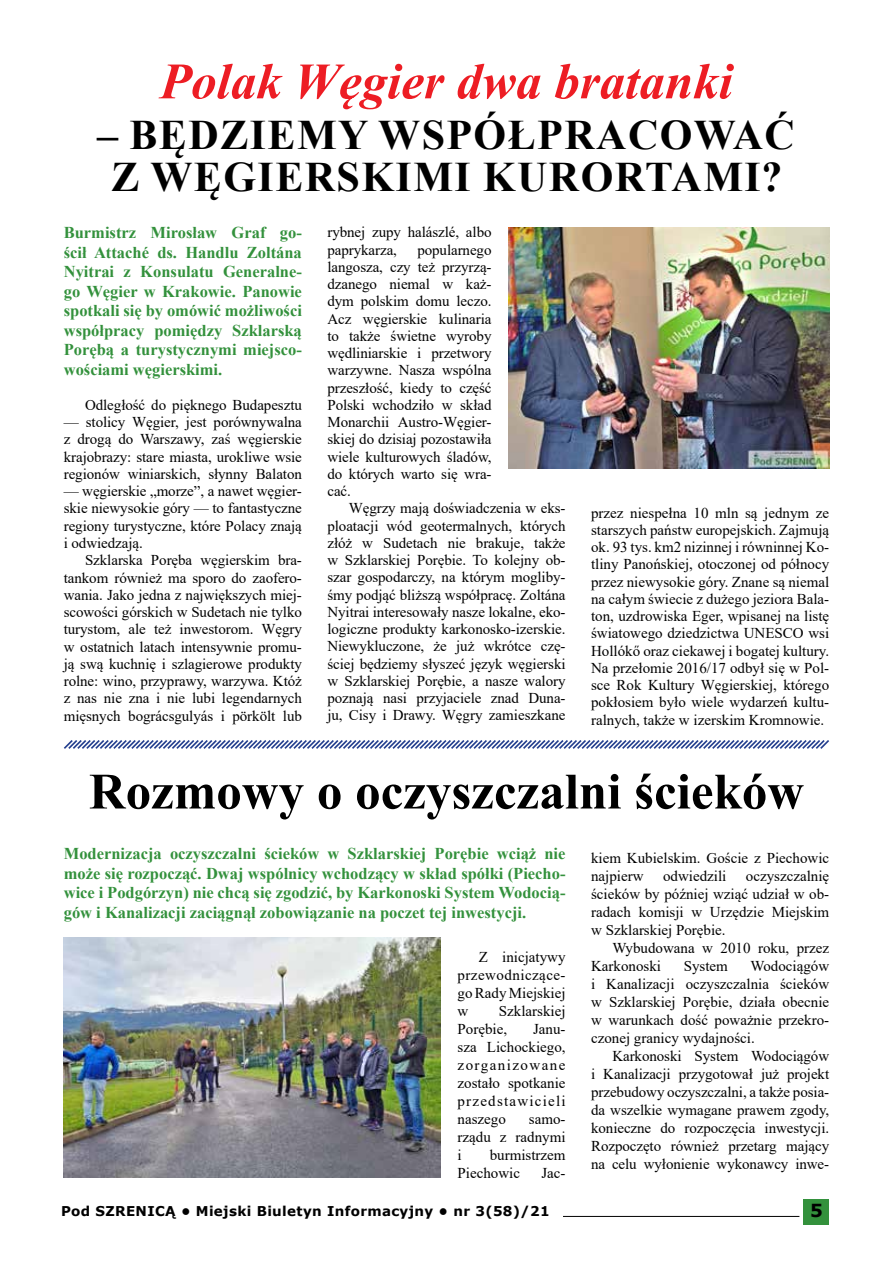
<style>
.page{position:relative;width:893px;height:1263px;background:#fff}
.page>*{position:absolute;margin:0;border:0;box-sizing:border-box;transform-origin:0 0}
.t1{font:700 51px "Times New Roman";color:#000}
.t2{font:italic 700 51px "Times New Roman";color:#ed1d24}
.t3{font:700 42px "Times New Roman";letter-spacing:.035em;color:#000}
.t4{font:700 18px "Verdana";color:#000}
.t5{font:700 16.5px/19.5px "Times New Roman";color:#33913c;text-align:justify}
.t6{font:15px/17.2px "Times New Roman";color:#000;text-align:justify}
.t7{font:700 13.5px "Verdana";letter-spacing:.025em;color:#000}
</style>
<div class="page">
<div style="left:804px;top:1199px;width:25px;height:26px;background:#33913c"></div>
<hr style="left:563px;top:1216px;width:236px;height:1px;background:#000">
<img style="left:509px;top:227px;width:320px;height:242px">
<svg style="left:63px;top:740px;width:766px;height:9px"></svg>
<img style="left:64px;top:937px;width:376px;height:241px">
<h1 class="t2" style="left:160px;top:46px;width:574px">Polak Węgier dwa bratanki</h1>
<h2 class="t3" style="left:97px;top:104px;width:313px">– Będziemy wsp</h2>
<h2 class="t3" style="left:474px;top:104px;width:323px">ółpracować</h2>
<h2 class="t3" style="left:111px;top:146px;width:195px">z węgiersk</h2>
<h2 class="t3" style="left:396px;top:146px;width:120px">imi kurort</h2>
<h2 class="t3" style="left:672px;top:146px;width:112px">ami?</h2>
<p class="t5" style="left:64px;top:222px;width:240px">Burmistrz Mirosław Graf go&shy;ścił Attaché ds. Handlu Zoltána Nyitrai z Konsulatu Generalne&shy;go Węgier w Krakowie. Panowie spotkali się by omówić możliwości współpracy pomiędzy Szklarską Porębą a turystycznymi miejsco&shy;wościami węgierskimi.</p>
<p class="t6" style="left:85px;top:396px;width:218px">Odległość do pięknego Budapesztu</p>
<p class="t6" style="left:64px;top:413px;width:240px">— stolicy Węgier, jest porównywalna z drogą do Warszawy, zaś węgierskie krajobrazy: stare miasta, urokliwe wsie regionów winiarskich, słynny Balaton</p>
<p class="t6" style="left:64px;top:482px;width:240px">— węgierskie „morze”, a nawet węgier&shy;skie niewysokie góry — to fantastyczne regiony turystyczne, które Polacy znają i odwiedzają.</p>
<p class="t6" style="left:64px;top:551px;width:240px;text-indent:21px">Szklarska Poręba węgierskim bra&shy;tankom również ma sporo do zaofero&shy;wania. Jako jedna z największych miej&shy;scowości górskich w Sudetach nie tylko turystom, ale też inwestorom. Węgry w ostatnich latach intensywnie promu&shy;ją swą kuchnię i szlagierowe produkty rolne: wino, przyprawy, warzywa. Któż z nas nie zna i nie lubi legendarnych mięsnych bográcsgulyás i pörkölt lub</p>
<p class="t6" style="left:327px;top:223px;width:166px">rybnej zupy halászlé, albo paprykarza,</p>
<p class="t6" style="left:327px;top:241px;width:166px;text-indent:90px">popularnego langosza, czy też przyrzą&shy;dzanego niemal w każ&shy;dym polskim domu leczo.<br>Acz węgierskie kulinaria to także świetne wyroby wędliniarskie i przetwory warzywne. Nasza wspólna przeszłość, kiedy to część Polski wchodziło w skład Monarchii Austro-Węgier&shy;skiej do dzisiaj pozostawiła wiele kulturowych śladów, do których warto się wra&shy;cać.</p>
<p class="t6" style="left:327px;top:499px;width:240px;text-indent:21px">Węgrzy mają doświadczenia w eks&shy;ploatacji wód geotermalnych, których złóż w Sudetach nie brakuje, także w Szklarskiej Porębie. To kolejny ob&shy;szar gospodarczy, na którym mogliby&shy;śmy podjąć bliższą współpracę. Zoltána Nyitrai interesowały nasze lokalne, eko&shy;logiczne produkty karkonosko-izerskie.<br>Niewykluczone, że już wkrótce czę&shy;ściej będziemy słyszeć język węgierski w Szklarskiej Porębie, a nasze walory poznają nasi przyjaciele znad Duna&shy;ju, Cisy i Drawy. Węgry zamieszkane</p>
<p class="t6" style="left:591px;top:504px;width:240px">przez niespełna 10 mln są jednym ze starszych państw europejskich. Zajmują ok. 93 tys. km2 nizinnej i równinnej Ko&shy;tliny Panońskiej, otoczonej od północy przez niewysokie góry. Znane są niemal na całym świecie z dużego jeziora Bala&shy;ton, uzdrowiska Eger, wpisanej na listę światowego dziedzictwa UNESCO wsi Hollókő oraz ciekawej i bogatej kultury.<br>Na przełomie 2016/17 odbył się w Pol&shy;sce Rok Kultury Węgierskiej, którego pokłosiem było wiele wydarzeń kultu&shy;ralnych, także w izerskim Kromnowie.</p>
<h1 class="t1" style="left:89px;top:755px;width:717px">Rozmowy o oczyszczalni ścieków</h1>
<p class="t5" style="left:64px;top:843px;width:503px">Modernizacja oczyszczalni ścieków w Szklarskiej Porębie wciąż nie może się rozpocząć. Dwaj wspólnicy wchodzący w skład spółki (Piecho&shy;wice i Podgórzyn) nie chcą się zgodzić, by Karkonoski System Wodocią&shy;gów i Kanalizacji zaciągnął zobowiązanie na poczet tej inwestycji.</p>
<p class="t6" style="left:458px;top:947px;width:110px;line-height:18px;text-indent:21px">Z inicjatywy przewodniczące&shy;go Rady Miejskiej w</p>
<p class="t6" style="left:458px;top:1001px;width:110px;line-height:18px;text-indent:41px">Szklarskiej<br>Porębie,</p>
<p class="t6" style="left:458px;top:1019px;width:110px;line-height:18px;text-indent:76px">Janu&shy;sza Lichockiego, zorganizowane zostało spotkanie przedstawicieli naszego</p>
<p class="t6" style="left:458px;top:1109px;width:110px;line-height:18px;text-indent:71px">samo&shy;rządu z radnymi i</p>
<p class="t6" style="left:458px;top:1145px;width:110px;line-height:18px;text-indent:32px">burmistrzem<br>Piechowic</p>
<p class="t6" style="left:541px;top:1163px;width:26px">Jac-</p>
<p class="t6" style="left:591px;top:848px;width:240px;line-height:18px">kiem Kubielskim. Goście z Piechowic najpierw</p>
<p class="t6" style="left:591px;top:866px;width:240px;line-height:18px;text-indent:155px">oczyszczalnię ścieków by później wziąć udział w ob&shy;radach komisji w Urzędzie Miejskim w Szklarskiej Porębie.</p>
<p class="t6" style="left:591px;top:938px;width:240px;line-height:18px;text-indent:21px">Wybudowana w 2010 roku, przez<br>Karkonoski</p>
<p class="t6" style="left:663px;top:866px;width:65px">odwiedzili</p>
<p class="t6" style="left:591px;top:956px;width:240px;line-height:18px;text-indent:159px">Wodociągów i Kanalizacji oczyszczalnia ścieków w Szklarskiej Porębie, działa obecnie w warunkach dość poważnie przekro&shy;czonej granicy wydajności.</p>
<p class="t6" style="left:591px;top:1046px;width:240px;line-height:18px;text-indent:21px">Karkonoski System Wodociągów i Kanalizacji przygotował już projekt przebudowy oczyszczalni, a także posia&shy;da wszelkie wymagane prawem zgody, konieczne do rozpoczęcia inwestycji.<br>Rozpoczęto również przetarg mający na celu wyłonienie wykonawcy inwe-</p>
<p class="t6" style="left:684px;top:956px;width:46px">System</p>
<p class="t7" style="left:61px;top:1201px;width:490px">Pod SZRENICĄ • Miejski Biuletyn Informacyjny • nr 3(58)/21</p>
<p class="t4" style="left:810px;top:1198px;width:14px">5</p>
</div>
